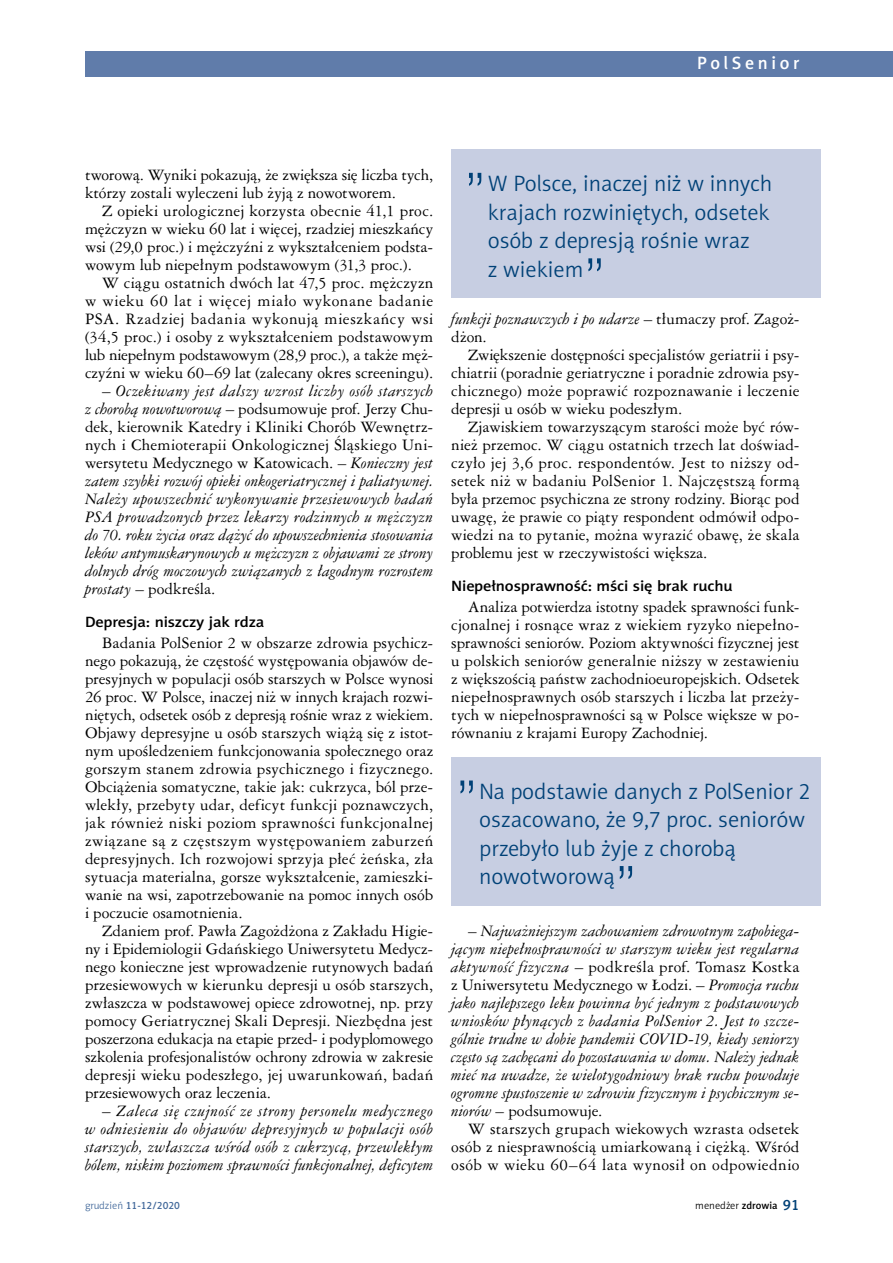
<style>
.page{position:relative;width:893px;height:1263px;background:#fff}
.page>*{position:absolute;margin:0;border:0;box-sizing:border-box;transform-origin:0 0}
.t1{font:52.5px "Swis 721 Lt PL";color:#004177}
.t2{font:22.5px/28.5px "Naomi Sans EFN Light";color:#004177}
.t3{font:18px "Naomi Sans EFN Medium";letter-spacing:.2em;color:#fff}
.t4{font:15px/18px "Ameri Garmnd PL";color:#000;text-align:justify}
.t5{font:italic 15px/18px "Ameri Garmnd PL";color:#000;text-align:justify}
.t6{font:15px "Naomi Sans EFN Medium";letter-spacing:-.01em;color:#000;scale:1.1 1}
.t7{font:10.5px "Naomi Sans EFN Medium";color:#456b9c}
.t8{font:10.5px "Naomi Sans EFN Light";color:#000}
.s1{font-style:normal}
.s2{font-family:"Naomi Sans EFN Light"}
.s3{font-family:"Naomi Sans EFN Medium"}
.s4{font-family:"Naomi Sans EFN Medium";font-size:15px;color:#004177}
</style>
<div class="page">
<div style="left:451px;top:149px;width:370px;height:149px;background:#c7cee2"></div>
<div style="left:451px;top:756px;width:370px;height:149px;background:#c7cee2"></div>
<div style="left:85px;top:51px;width:808px;height:26px;background:#607caa"></div>
<p class="t3" style="left:697px;top:52px;width:104px">PolSenior</p>
<p class="t4" style="left:85px;top:165px;width:350px">tworową. Wyniki pokazują, że zwiększa się liczba tych, którzy zostali wyleczeni lub żyją z nowotworem.</p>
<p class="t4" style="left:85px;top:201px;width:350px;text-indent:17px">Z opieki urologicznej korzysta obecnie 41,1 proc. mężczyzn w wieku 60 lat i więcej, rzadziej mieszkańcy wsi (29,0 proc.) i mężczyźni z wykształceniem podsta&shy;wowym lub niepełnym podstawowym (31,3 proc.).</p>
<p class="t4" style="left:85px;top:273px;width:350px;text-indent:17px">W ciągu ostatnich dwóch lat 47,5 proc. mężczyzn w wieku 60 lat i więcej miało wykonane badanie PSA. Rzadziej badania wykonują mieszkańcy wsi (34,5 proc.) i osoby z wykształceniem podstawowym lub niepełnym podstawowym (28,9 proc.), a także męż&shy;czyźni w wieku 60–69 lat (zalecany okres screeningu).</p>
<p class="t5" style="left:85px;top:381px;width:350px;text-indent:17px"><span class="s1">–</span> Oczekiwany jest dalszy wzrost liczby osób starszych z chorobą nowotworową <span class="s1">– podsumowuje prof. Jerzy Chu&shy;dek, kierownik Katedry i Kliniki Chorób Wewnętrz&shy;nych i Chemioterapii Onkologicznej Śląskiego Uni&shy;wersytetu Medycznego w Katowicach. –</span> Konieczny jest zatem szybki rozwój opieki onkogeriatrycznej i paliatywnej.<br>Należy upowszechnić wykonywanie przesiewowych badań PSA prowadzonych przez lekarzy rodzinnych u mężczyzn do 70. roku życia oraz dążyć do upowszechnienia stosowania leków antymuskarynowych u mężczyzn z objawami ze strony dolnych dróg moczowych związanych z łagodnym rozrostem prostaty <span class="s1">– podkreśla.</span></p>
<p class="t6" style="left:85px;top:613px;width:165px">Depresja: niszczy jak rdza</p>
<p class="t4" style="left:85px;top:633px;width:350px;text-indent:17px">Badania PolSenior 2 w obszarze zdrowia psychicz&shy;nego pokazują, że częstość występowania objawów de&shy;presyjnych w populacji osób starszych w Polsce wynosi 26 proc. W Polsce, inaczej niż w innych krajach rozwi&shy;niętych, odsetek osób z depresją rośnie wraz z wiekiem.<br>Objawy depresyjne u osób starszych wiążą się z istot&shy;nym upośledzeniem funkcjonowania społecznego oraz gorszym stanem zdrowia psychicznego i fizycznego.<br>Obciążenia somatyczne, takie jak: cukrzyca, ból prze&shy;wlekły, przebyty udar, deficyt funkcji poznawczych, jak również niski poziom sprawności funkcjonalnej związane są z częstszym występowaniem zaburzeń depresyjnych. Ich rozwojowi sprzyja płeć żeńska, zła sytuacja materialna, gorsze wykształcenie, zamieszki&shy;wanie na wsi, zapotrzebowanie na pomoc innych osób i poczucie osamotnienia.</p>
<p class="t4" style="left:85px;top:921px;width:350px;text-indent:17px">Zdaniem prof. Pawła Zagożdżona z Zakładu Higie&shy;ny i Epidemiologii Gdańskiego Uniwersytetu Medycz&shy;nego konieczne jest wprowadzenie rutynowych badań przesiewowych w kierunku depresji u osób starszych, zwłaszcza w podstawowej opiece zdrowotnej, np. przy pomocy Geriatrycznej Skali Depresji. Niezbędna jest poszerzona edukacja na etapie przed- i podyplomowego szkolenia profesjonalistów ochrony zdrowia w zakresie depresji wieku podeszłego, jej uwarunkowań, badań przesiewowych oraz leczenia.</p>
<p class="t5" style="left:85px;top:1101px;width:350px;text-indent:17px"><span class="s1">–</span> Zaleca się czujność ze strony personelu medycznego w odniesieniu do objawów depresyjnych w populacji osób starszych, zwłaszcza wśród osób z cukrzycą, przewlekłym bólem, niskim poziomem sprawności funkcjonalnej, deficytem</p>
<h1 class="t1" style="left:464px;top:159px;width:24px">”</h1>
<h2 class="t2" style="left:488px;top:169px;width:286px">W Polsce, inaczej niż w innych krajach rozwiniętych, odsetek osób z depresją rośnie wraz<br>z wiekiem</h2>
<h1 class="t1" style="left:583px;top:245px;width:24px">”</h1>
<p class="t5" style="left:451px;top:309px;width:350px">funkcji poznawczych i po udarze <span class="s1">– tłumaczy prof. Zagoż&shy;dżon.</span></p>
<p class="t4" style="left:451px;top:345px;width:350px;text-indent:17px">Zwiększenie dostępności specjalistów geriatrii i psy&shy;chiatrii (poradnie geriatryczne i poradnie zdrowia psy&shy;chicznego) może poprawić rozpoznawanie i leczenie depresji u osób w wieku podeszłym.</p>
<p class="t4" style="left:451px;top:417px;width:350px;text-indent:17px">Zjawiskiem towarzyszącym starości może być rów&shy;nież przemoc. W ciągu ostatnich trzech lat doświad&shy;czyło jej 3,6 proc. respondentów. Jest to niższy od&shy;setek niż w badaniu PolSenior 1. Najczęstszą formą była przemoc psychiczna ze strony rodziny. Biorąc pod uwagę, że prawie co piąty respondent odmówił odpo&shy;wiedzi na to pytanie, można wyrazić obawę, że skala problemu jest w rzeczywistości większa.</p>
<p class="t6" style="left:451px;top:577px;width:258px">Niepełnosprawność: mści się brak ruchu</p>
<p class="t4" style="left:451px;top:597px;width:350px;text-indent:17px">Analiza potwierdza istotny spadek sprawności funk&shy;cjonalnej i rosnące wraz z wiekiem ryzyko niepełno&shy;sprawności seniorów. Poziom aktywności fizycznej jest u polskich seniorów generalnie niższy w zestawieniu z większością państw zachodnioeuropejskich. Odsetek niepełnosprawnych osób starszych i liczba lat przeży&shy;tych w niepełnosprawności są w Polsce większe w po&shy;równaniu z krajami Europy Zachodniej.</p>
<h1 class="t1" style="left:455px;top:767px;width:24px">”</h1>
<h2 class="t2" style="left:479px;top:777px;width:332px">Na podstawie danych z PolSenior 2 oszacowano, że 9,7 proc. seniorów przebyło lub żyje z chorobą nowotworową</h2>
<h1 class="t1" style="left:615px;top:852px;width:24px">”</h1>
<p class="t5" style="left:451px;top:921px;width:350px;text-indent:17px"><span class="s1">–</span> Najważniejszym zachowaniem zdrowotnym zapobiega&shy;jącym niepełnosprawności w starszym wieku jest regularna aktywność fizyczna <span class="s1">– podkreśla prof. Tomasz Kostka z Uniwersytetu Medycznego w Łodzi. –</span> Promocja ruchu jako najlepszego leku powinna być jednym z podstawowych wniosków płynących z badania PolSenior 2. Jest to szcze&shy;gólnie trudne w dobie pandemii COVID-19, kiedy seniorzy często są zachęcani do pozostawania w domu. Należy jednak mieć na uwadze, że wielotygodniowy brak ruchu powoduje ogromne spustoszenie w zdrowiu fizycznym i psychicznym se&shy;niorów <span class="s1">– podsumowuje.</span></p>
<p class="t4" style="left:451px;top:1119px;width:350px;text-indent:17px">W starszych grupach wiekowych wzrasta odsetek osób z niesprawnością umiarkowaną i ciężką. Wśród osób w wieku 60–64 lata wynosił on odpowiednio</p>
<p class="t7" style="left:85px;top:1199px;width:97px"><span class="s2">grudzień</span> 11-12/2020</p>
<p class="t8" style="left:695px;top:1199px;width:106px">menedżer <span class="s3">zdrowia</span> <span class="s4">91</span></p>
</div>
